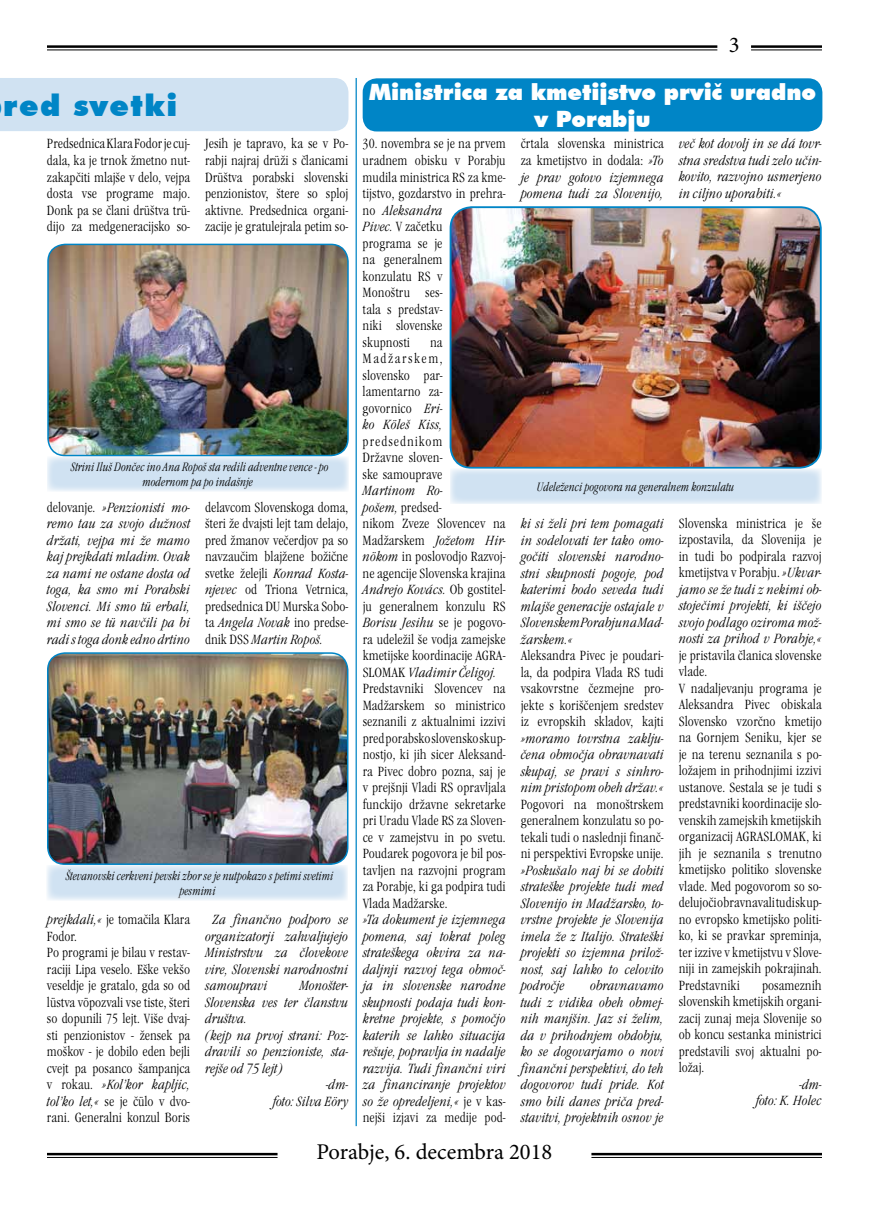
<style>
.page{position:relative;width:869px;height:1205px;background:#fff}
.page>*{position:absolute;margin:0;border:0;box-sizing:border-box;transform-origin:0 0}
.t1{font:900 30px "Futura BT";letter-spacing:.05em;color:#0085c6}
.t2{font:900 22.5px/27px "Futura BT";color:#fff;text-align:center}
.t3{font:22.5px "Minion Pro";color:#000}
.t4{font:13.75px/16.5px "Garamond Itc TEE Ligh Cond";letter-spacing:.005em;color:#000;text-align:justify}
.t5{font:13.75px/16.5px "Garamond Itc TEE Ligh Cond Ital";color:#000;text-align:justify}
.t6{font:12.5px/15px "Garamond Itc TEE Ligh Cond Ital";color:#000;text-align:center;scale:.9 1}
.s1{font-family:"Garamond Itc TEE Ligh Cond"}
.s2{font-family:"Garamond Itc TEE Ligh Cond Ital"}
</style>
<div class="page">
<hr style="left:750px;top:45px;width:71px;height:3px;background:#000">
<hr style="left:750px;top:50px;width:71px;height:1px;background:#000">
<hr style="left:47px;top:45px;width:670px;height:3px;background:#000">
<hr style="left:47px;top:50px;width:670px;height:1px;background:#000">
<hr style="left:47px;top:1153px;width:230px;height:2px;background:#000">
<hr style="left:47px;top:1157px;width:230px;height:1px;background:#000">
<hr style="left:591px;top:1153px;width:230px;height:2px;background:#000">
<hr style="left:591px;top:1157px;width:230px;height:1px;background:#000">
<hr style="left:355px;top:78px;width:1px;height:1048px;background:#0085c6">
<div style="left:362px;top:78px;width:460px;height:53px;background:#0085c6;border-radius:14px"></div>
<img style="left:452px;top:207px;width:368px;height:259px">
<div style="left:449px;top:206px;width:372px;height:263px;border:2px solid #0085c6;border-radius:21px"></div>
<div style="left:449px;top:469px;width:372px;height:35px;background:#d0e2f2"></div>
<img style="left:48px;top:653px;width:299px;height:211px">
<div style="left:47px;top:652px;width:301px;height:213px;border:2px solid #0085c6;border-radius:17px"></div>
<div style="left:47px;top:865px;width:301px;height:35px;background:#d0e2f2"></div>
<div style="left:0;top:78px;width:348px;height:53px;background:#d0e2f2"></div>
<img style="left:48px;top:244px;width:300px;height:211px">
<div style="left:47px;top:244px;width:301px;height:212px;border:2px solid #0085c6;border-radius:17px"></div>
<svg style="left:47px;top:456px;width:301px;height:35px;background:#d4e4f3"></svg>
<h1 class="t1" style="left:3px;top:87px;width:175px">red svetki</h1>
<p class="t4" style="left:47px;top:136px;width:144px">Predsednica Klara Fodor je cuj&shy;dala, ka je trnok žmetno nut&shy;zakapčiti mlajše v delo, vejpa dosta vse programe majo.<br>Donk pa se člani drüštva trü&shy;dijo za medgeneracijsko so-</p>
<p class="t4" style="left:205px;top:136px;width:144px">Jesih je tapravo, ka se v Po&shy;rabji najraj drüži s članicami Drüštva porabski slovenski penzionistov, štere so sploj aktivne. Predsednica organi&shy;zacije je gratulejrala petim so-</p>
<p class="t6" style="left:71px;top:460px;width:288px">Strini Iluš Dončec ino Ana Ropoš sta redili adventne vence - po modernom pa po indašnje</p>
<p class="t5" style="left:47px;top:499px;width:145px"><span class="s1">delovanje.</span> »Penzionisti mo&shy;remo tau za svojo dužnost držati, vejpa mi že mamo kaj prejkdati mladim. Ovak za nami ne ostane dosta od toga, ka smo mi Porabski Slovenci. Mi smo tü erbali, mi smo se tü navčili pa bi radi s toga donk edno drtino</p>
<p class="t4" style="left:205px;top:499px;width:145px">delavcom Slovenskoga doma, šteri že dvajsti lejt tam delajo, pred žmanov večerdjov pa so navzaučim blajžene božične svetke želejli <span class="s2">Konrad Kosta&shy;njevec</span> od Triona Vetrnica, predsednica DU Murska Sobo&shy;ta <span class="s2">Angela Novak</span> ino predse-</p>
<p class="t5" style="left:205px;top:631px;width:120px"><span class="s1">dnik DSS</span> Martin Ropoš.</p>
<p class="t6" style="left:66px;top:868px;width:299px">Števanovski cerkveni pevski zbor se je nutpokazo s petimi svetimi pesmimi</p>
<p class="t4" style="left:47px;top:911px;width:144px;text-align:left"><span class="s2">prejkdali,«</span> je tomačila Klara<br>Fodor.<br>Po programi je bilau v restav&shy;raciji Lipa veselo. Eške vekšo veseldje je gratalo, gda so od lüstva vöpozvali vse tiste, šteri so dopunili 75 lejt. Više dvaj&shy;sti penzionistov - žensek pa moškov - je dobilo eden bejli cvejt pa posanco šampanjca</p>
<p class="t5" style="left:47px;top:1077px;width:144px"><span class="s1">v rokau.</span> »Kol’kor kapljic,</p>
<p class="t4" style="left:47px;top:1093px;width:144px"><span class="s2">tol’ko let,«</span> se je čülo v dvo&shy;rani. Generalni konzul Boris</p>
<p class="t5" style="left:205px;top:912px;width:144px;text-indent:8px">Za finančno podporo se organizatorji zahvaljujejo Ministrstvu za človekove vire, Slovenski narodnostni samoupravi</p>
<p class="t5" style="left:299px;top:978px;width:50px">Monošter-</p>
<p class="t5" style="left:205px;top:994px;width:144px">Slovenska ves ter članstvu</p>
<p class="t5" style="left:205px;top:1011px;width:44px">društva.</p>
<p class="t5" style="left:205px;top:1027px;width:145px">(kejp na prvoj strani: Poz-</p>
<p class="t5" style="left:205px;top:1044px;width:145px">dravili so penzioniste, sta-</p>
<p class="t5" style="left:205px;top:1060px;width:79px">rejše od 75 lejt)</p>
<p class="t5" style="left:326px;top:1077px;width:24px">-dm-</p>
<p class="t5" style="left:273px;top:1093px;width:77px">foto: Silva Eöry</p>
<h2 class="t3" style="left:728px;top:30px;width:12px">3</h2>
<h2 class="t2" style="left:369px;top:78px;width:448px">Ministrica za kmetijstvo prvič uradno v Porabju</h2>
<p class="t4" style="left:362px;top:136px;width:144px">30. novembra se je na prvem uradnem obisku v Porabju mudila ministrica RS za kme&shy;tijstvo, gozdarstvo in prehra-</p>
<p class="t5" style="left:362px;top:202px;width:81px"><span class="s1">no</span> Aleksandra</p>
<p class="t4" style="left:362px;top:218px;width:81px"><span class="s2">Pivec.</span> V začetku programa se je na generalnem konzulatu RS v Monoštru ses&shy;tala s predstav&shy;niki slovenske skupnosti</p>
<p class="t4" style="left:362px;top:334px;width:81px;text-indent:67px">na Madžarskem, slovensko par&shy;lamentarno za&shy;govornico <span class="s2">Eri-</span></p>
<p class="t5" style="left:362px;top:417px;width:81px">ko Köleš Kiss,</p>
<p class="t4" style="left:362px;top:433px;width:81px">predsednikom Državne sloven&shy;ske samouprave</p>
<p class="t5" style="left:362px;top:483px;width:81px">Martinom Ro-</p>
<p class="t4" style="left:362px;top:499px;width:144px"><span class="s2">pošem,</span> predsed-<br>nikom Zveze Slovencev na</p>
<p class="t5" style="left:362px;top:532px;width:145px"><span class="s1">Madžarskem</span> Jožetom Hir-</p>
<p class="t4" style="left:362px;top:548px;width:144px"><span class="s2">nökom</span> in poslovodjo Razvoj&shy;ne agencije Slovenska krajina</p>
<p class="t5" style="left:362px;top:582px;width:144px">Andrejo Kovács. <span class="s1">Ob gostitel-</span></p>
<p class="t4" style="left:362px;top:598px;width:144px">ju generalnem konzulu RS</p>
<p class="t5" style="left:362px;top:615px;width:144px">Borisu Jesihu <span class="s1">se je pogovo-</span></p>
<p class="t4" style="left:362px;top:631px;width:144px">ra udeležil še vodja zamejske kmetijske koordinacije AGRA-</p>
<p class="t5" style="left:362px;top:664px;width:135px"><span class="s1">SLOMAK</span> Vladimir Čeligoj.</p>
<p class="t4" style="left:362px;top:680px;width:144px">Predstavniki Slovencev na Madžarskem so ministrico seznanili z aktualnimi izzivi pred porabsko slovensko skup&shy;nostjo, ki jih sicer Aleksand&shy;ra Pivec dobro pozna, saj je v prejšnji Vladi RS opravljala funckijo državne sekretarke pri Uradu Vlade RS za Sloven&shy;ce v zamejstvu in po svetu.<br>Poudarek pogovora je bil pos&shy;tavljen na razvojni program za Porabje, ki ga podpira tudi Vlada Madžarske.</p>
<p class="t5" style="left:362px;top:912px;width:145px">»Ta dokument je izjemnega pomena, saj tokrat poleg strateškega okvira za na&shy;daljnji razvoj tega območ&shy;ja in slovenske narodne skupnosti podaja tudi kon&shy;kretne projekte, s pomočjo katerih se lahko situacija rešuje, popravlja in nadalje razvija. Tudi finančni viri za financiranje projektov so že opredeljeni,« <span class="s1">je v kas-</span></p>
<p class="t4" style="left:362px;top:1109px;width:144px">nejši izjavi za medije pod-</p>
<p class="t4" style="left:520px;top:136px;width:144px">črtala slovenska ministrica za kmetijstvo in dodala: <span class="s2">»To</span></p>
<p class="t5" style="left:520px;top:169px;width:144px">je prav gotovo izjemnega pomena tudi za Slovenijo,</p>
<p class="t5" style="left:678px;top:136px;width:145px">več kot dovolj in se dá tovr&shy;stna sredstva tudi zelo učin&shy;kovito, razvojno usmerjeno in ciljno uporabiti.«</p>
<p class="t6" style="left:536px;top:480px;width:220px">Udeleženci pogovora na generalnem konzulatu</p>
<p class="t5" style="left:520px;top:516px;width:145px">ki si želi pri tem pomagati in sodelovati ter tako omo&shy;gočiti slovenski narodno&shy;stni skupnosti pogoje, pod katerimi bodo seveda tudi mlajše generacije ostajale v Slovenskem Porabju na Mad&shy;žarskem.«</p>
<p class="t4" style="left:520px;top:647px;width:144px">Aleksandra Pivec je poudari&shy;la, da podpira Vlada RS tudi vsakovrstne čezmejne pro&shy;jekte s koriščenjem sredstev iz evropskih skladov, kajti</p>
<p class="t5" style="left:520px;top:730px;width:145px">»moramo tovrstna zaklju&shy;čena območja obravnavati skupaj, se pravi s sinhro&shy;nim pristopom obeh držav.«</p>
<p class="t4" style="left:520px;top:796px;width:144px">Pogovori na monoštrskem generalnem konzulatu so po&shy;tekali tudi o naslednji finanč&shy;ni perspektivi Evropske unije.</p>
<p class="t5" style="left:520px;top:862px;width:145px">»Poskušalo naj bi se dobiti strateške projekte tudi med Slovenijo in Madžarsko, to&shy;vrstne projekte je Slovenija imela že z Italijo. Strateški projekti so izjemna prilož&shy;nost, saj lahko to celovito področje</p>
<p class="t5" style="left:520px;top:978px;width:145px;text-indent:69px">obravnavamo tudi z vidika obeh obmej&shy;nih manjšin. Jaz si želim, da v prihodnjem obdobju, ko se dogovarjamo o novi finančni perspektivi, do teh dogovorov tudi pride. Kot smo bili danes priča pred&shy;stavitvi, projektnih osnov je</p>
<p class="t4" style="left:678px;top:515px;width:145px">Slovenska ministrica je še izpostavila, da Slovenija je in tudi bo podpirala razvoj kmetijstva v Porabju. <span class="s2">»Ukvar-</span></p>
<p class="t5" style="left:678px;top:581px;width:145px">jamo se že tudi z nekimi ob&shy;stoječimi projekti, ki iščejo svojo podlago oziroma mož&shy;nosti za prihod v Porabje,«</p>
<p class="t4" style="left:678px;top:647px;width:144px;text-align:left">je pristavila članica slovenske vlade.<br>V nadaljevanju programa je<br>Aleksandra Pivec obiskala<br>Slovensko vzorčno kmetijo na Gornjem Seniku, kjer se je na terenu seznanila s po&shy;ložajem in prihodnjimi izzivi ustanove. Sestala se je tudi s predstavniki koordinacije slo&shy;venskih zamejskih kmetijskih organizacij AGRASLOMAK, ki jih je seznanila s trenutno kmetijsko politiko slovenske vlade. Med pogovorom so so&shy;delujoči obravnavali tudi skup&shy;no evropsko kmetijsko politi&shy;ko, ki se pravkar spreminja, ter izzive v kmetijstvu v Slove&shy;niji in zamejskih pokrajinah.<br>Predstavniki</p>
<p class="t4" style="left:678px;top:977px;width:144px;text-indent:83px">posameznih slovenskih kmetijskih organi&shy;zacij zunaj meja Slovenije so ob koncu sestanka ministrici predstavili svoj aktualni po&shy;ložaj.</p>
<p class="t5" style="left:755px;top:1076px;width:68px;text-align:right">-dm-<br>foto: K. Holec</p>
<h2 class="t3" style="left:316px;top:1137px;width:237px">Porabje, 6. decembra 2018</h2>
</div>
